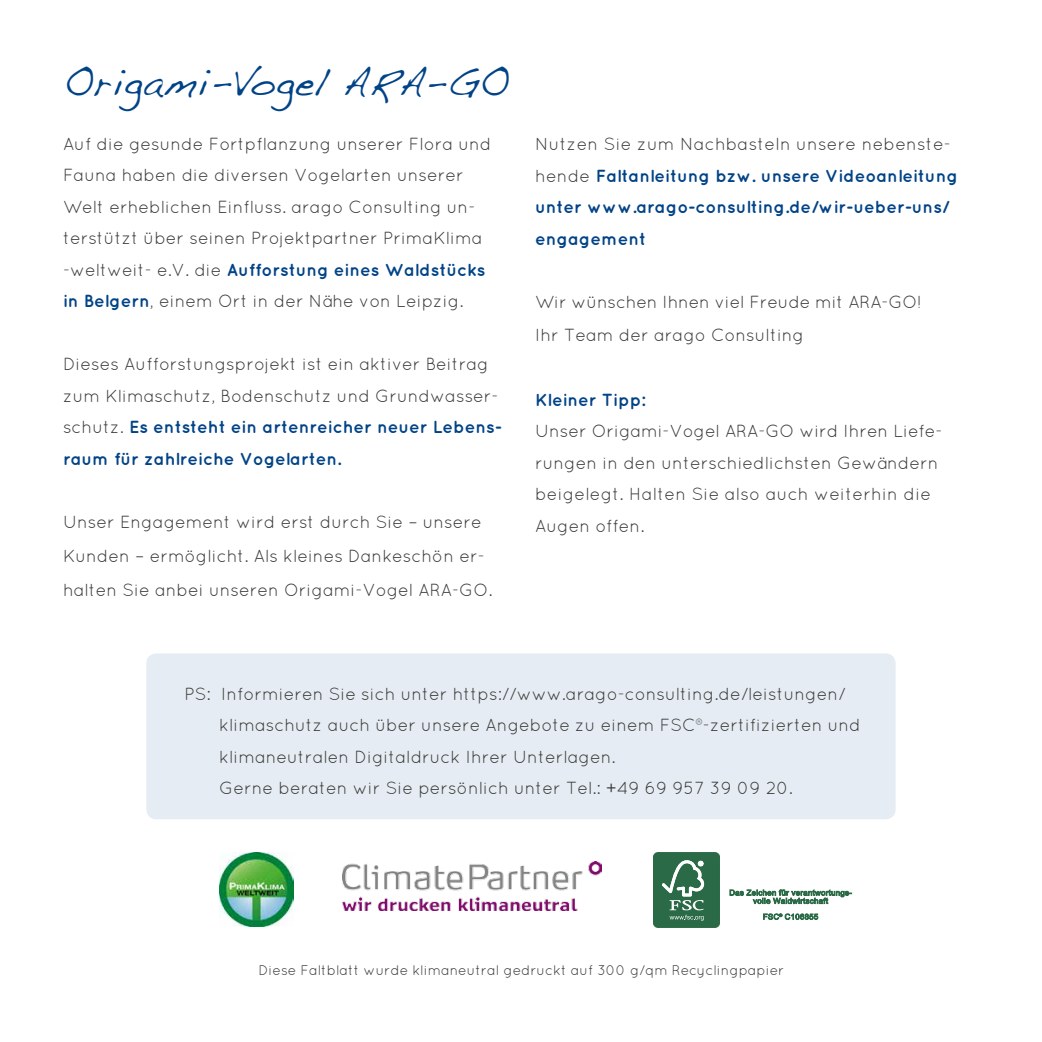
<style>
.page{position:relative;width:1042px;height:1042px;background:#fff}
.page>*{position:absolute;margin:0;border:0;box-sizing:border-box;transform-origin:0 0}
.t1{font:31.5px "Dakota";color:#004387}
.t2{font:17.5px/31.5px "Quicksand";color:#3a3b39}
.t3{font:700 17.5px/31.5px "Quicksand";color:#004387}
.t4{font:14px "Quicksand";color:#3a3b39}
.s1{font-weight:700;color:#004387}
.s2{font-weight:400;color:#3a3b39}
</style>
<div class="page">
<div style="left:146px;top:653px;width:749px;height:166px;background:#e6ecf3;border-radius:10px"></div>
<img style="left:342px;top:861px;width:259px;height:50px">
<img style="left:220px;top:852px;width:74px;height:74px">
<div style="left:653px;top:852px;width:66px;height:75px;background:#2b6a46;border-radius:4px"></div>
<div style="left:653px;top:852px;width:67px;height:76px;border:1px solid #2b6a46;border-radius:4px"></div>
<svg style="left:662px;top:860px;width:42px;height:61px"></svg>
<svg style="left:729px;top:889px;width:123px;height:16px"></svg>
<svg style="left:763px;top:913px;width:55px;height:7px"></svg>
<h1 class="t1" style="left:63px;top:65px;width:447px">Origami-Vogel ARA-GO</h1>
<p class="t2" style="left:63px;top:127px;width:430px">Auf die gesunde Fortpflanzung unserer Flora und Fauna haben die diversen Vogelarten unserer Welt erheblichen Einfluss. arago Consulting un&shy;terstützt über seinen Projektpartner PrimaKlima -weltweit- e.V. die <span class="s1">Aufforstung eines Waldstücks in Belgern</span>, einem Ort in der Nähe von Leipzig.</p>
<p class="t2" style="left:63px;top:348px;width:440px">Dieses Aufforstungsprojekt ist ein aktiver Beitrag zum Klimaschutz, Bodenschutz und Grundwasser&shy;schutz. <span class="s1">Es entsteht ein artenreicher neuer Lebens&shy;raum für zahlreiche Vogelarten.</span></p>
<p class="t2" style="left:63px;top:504px;width:431px;line-height:34.1px">Unser Engagement wird erst durch Sie – unsere<br>Kunden – ermöglicht. Als kleines Dankeschön er&shy;halten Sie anbei unseren Origami-Vogel ARA-GO.</p>
<p class="t3" style="left:535px;top:128px;width:424px"><span class="s2">Nutzen Sie zum Nachbasteln unsere nebenste&shy;hende</span> Faltanleitung bzw. unsere Videoanleitung unter www.arago-consulting.de/wir-ueber-uns/ engagement</p>
<p class="t2" style="left:535px;top:285px;width:388px;line-height:33.2px">Wir wünschen Ihnen viel Freude mit ARA-GO!<br>Ihr Team der arago Consulting</p>
<p class="t3" style="left:535px;top:383px;width:112px">Kleiner Tipp:</p>
<p class="t2" style="left:535px;top:415px;width:409px">Unser Origami-Vogel ARA-GO wird Ihren Liefe&shy;rungen in den unterschiedlichsten Gewändern beigelegt. Halten Sie also auch weiterhin die Augen offen.</p>
<p class="t2" style="left:219px;top:678px;width:643px;text-indent:-35px">PS: Informieren Sie sich unter https://www.arago-consulting.de/leistungen/ klimaschutz auch über unsere Angebote zu einem FSC®-zertifizierten und klimaneutralen Digitaldruck Ihrer Unterlagen.<br>Gerne beraten wir Sie persönlich unter Tel.: +49 69 957 39 09 20.</p>
<p class="t4" style="left:258px;top:962px;width:527px">Diese Faltblatt wurde klimaneutral gedruckt auf 300 g/qm Recyclingpapier</p>
</div>
